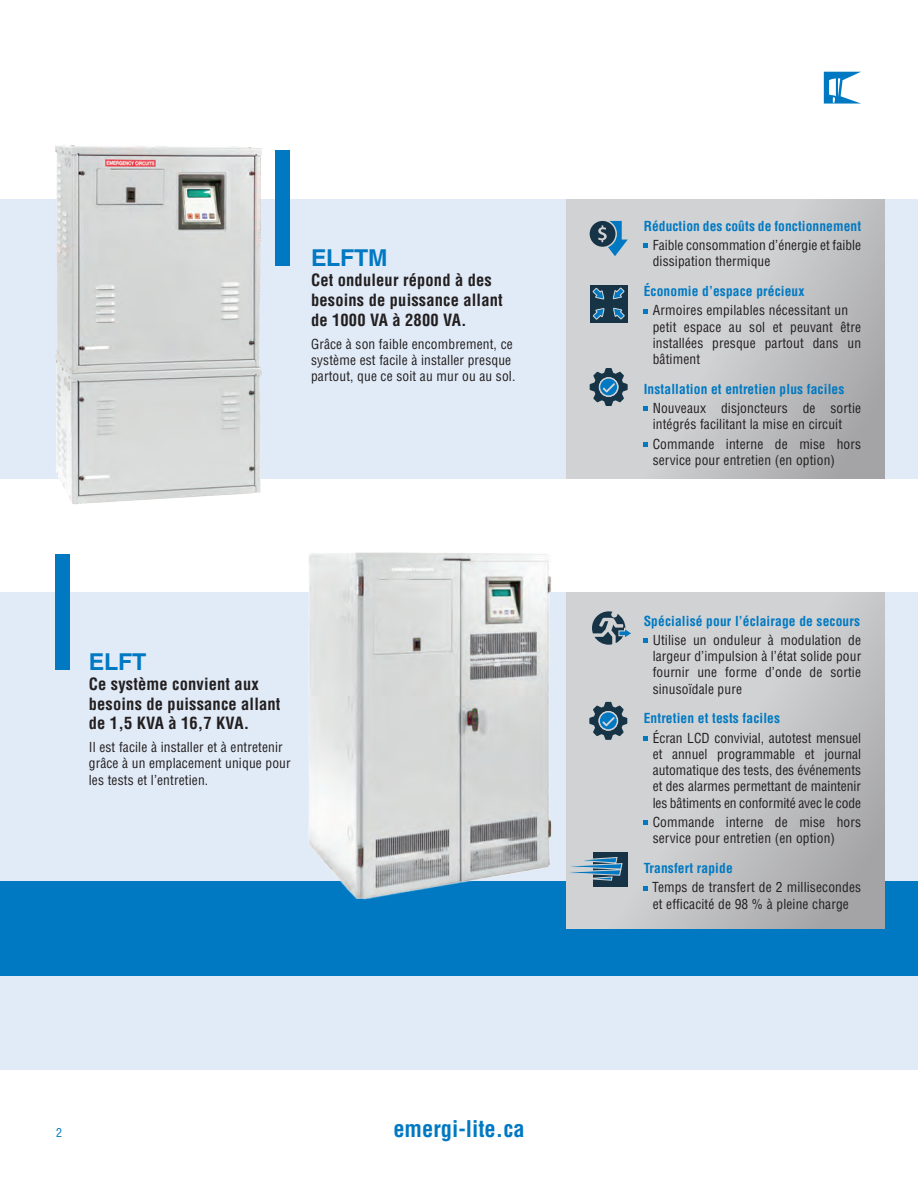
<style>
.page{position:relative;width:918px;height:1188px;background:#fff}
.page>*{position:absolute;margin:0;border:0;box-sizing:border-box;transform-origin:0 0}
.t1{font:700 23.25px "Helvetica LT Std";letter-spacing:-.01em;color:#0079c2}
.t2{font:700 condensed 22.5px "Helvetica LT Std";color:#0079c2}
.t3{font:700 condensed 16.5px/19.8px "Helvetica LT Std";letter-spacing:.01em;color:#231f20}
.t4{font:condensed 13.5px/16.2px "Helvetica LT Std";letter-spacing:.01em;color:#231f20}
.t5{font:700 condensed 13.5px "Helvetica LT Std";letter-spacing:.01em;color:#0079c2}
.t6{font:condensed 12px "Helvetica LT Std";color:#0079c2}
</style>
<div class="page">
<div style="left:0;top:592px;width:918px;height:289px;background:#e1ebf7"></div>
<div style="left:0;top:976px;width:918px;height:94px;background:#e1ebf7"></div>
<div style="left:0;top:881px;width:918px;height:95px;background:#0079c2"></div>
<div style="left:0;top:199px;width:918px;height:280px;background:#e1ebf7"></div>
<img style="left:55px;top:145px;width:206px;height:360px">
<div style="left:275px;top:151px;width:14px;height:115px;background:#0079c2"></div>
<svg style="left:566px;top:199px;width:319px;height:280px;background:#c5c6c8"></svg>
<div style="left:55px;top:554px;width:14px;height:115px;background:#0079c2"></div>
<img style="left:309px;top:552px;width:243px;height:348px">
<svg style="left:824px;top:72px;width:37px;height:32px"></svg>
<svg style="left:644px;top:244px;width:4px;height:4px"></svg>
<svg style="left:644px;top:309px;width:4px;height:4px"></svg>
<svg style="left:644px;top:407px;width:4px;height:4px"></svg>
<svg style="left:644px;top:442px;width:4px;height:5px"></svg>
<svg style="left:590px;top:221px;width:38px;height:35px"></svg>
<div style="left:590px;top:285px;width:38px;height:38px;background:#173446"></div>
<svg style="left:592px;top:287px;width:13px;height:13px"></svg>
<svg style="left:613px;top:307px;width:12px;height:13px"></svg>
<svg style="left:593px;top:308px;width:12px;height:12px"></svg>
<svg style="left:612px;top:287px;width:13px;height:13px"></svg>
<svg style="left:590px;top:368px;width:38px;height:38px"></svg>
<svg style="left:566px;top:592px;width:319px;height:336px;background:#c6c6c8"></svg>
<svg style="left:644px;top:639px;width:4px;height:4px"></svg>
<svg style="left:644px;top:736px;width:4px;height:5px"></svg>
<svg style="left:644px;top:821px;width:4px;height:4px"></svg>
<svg style="left:644px;top:886px;width:4px;height:4px"></svg>
<svg style="left:589px;top:702px;width:38px;height:38px"></svg>
<div style="left:593px;top:852px;width:35px;height:35px;background:#173446"></div>
<svg style="left:568px;top:856px;width:55px;height:25px"></svg>
<svg style="left:592px;top:611px;width:42px;height:34px"></svg>
<h1 class="t1" style="left:311px;top:244px;width:78px">ELFTM</h1>
<p class="t3" style="left:311px;top:270px;width:193px">Cet onduleur répond à des besoins de puissance allant de 1000 VA à 2800 VA.</p>
<p class="t4" style="left:311px;top:336px;width:206px">Grâce à son faible encombrement, ce système est facile à installer presque partout, que ce soit au mur ou au sol.</p>
<h1 class="t1" style="left:89px;top:648px;width:59px">ELFT</h1>
<p class="t3" style="left:89px;top:674px;width:193px">Ce système convient aux besoins de puissance allant de 1,5 KVA à 16,7 KVA.</p>
<p class="t4" style="left:89px;top:739px;width:203px">Il est facile à installer et à entretenir grâce à un emplacement unique pour les tests et l’entretien.</p>
<p class="t6" style="left:56px;top:1125px;width:7px">2</p>
<h2 class="t2" style="left:393px;top:1114px;width:133px">emergi-lite.ca</h2>
<p class="t5" style="left:644px;top:217px;width:219px">Réduction des coûts de fonctionnement</p>
<p class="t4" style="left:653px;top:237px;width:210px">Faible consommation d’énergie et faible dissipation thermique</p>
<p class="t5" style="left:644px;top:283px;width:162px">Économie d’espace précieux</p>
<p class="t4" style="left:653px;top:302px;width:210px">Armoires empilables nécessitant un petit espace au sol et peuvant être installées presque partout dans un bâtiment</p>
<p class="t5" style="left:644px;top:380px;width:202px">Installation et entretien plus faciles</p>
<p class="t4" style="left:653px;top:400px;width:210px">Nouveaux disjoncteurs de sortie intégrés facilitant la mise en circuit</p>
<p class="t4" style="left:653px;top:436px;width:210px">Commande interne de mise hors service pour entretien (en option)</p>
<p class="t5" style="left:644px;top:612px;width:218px">Spécialisé pour l’éclairage de secours</p>
<p class="t4" style="left:653px;top:632px;width:210px;text-align:justify">Utilise un onduleur à modulation de largeur d’impulsion à l’état solide pour fournir une forme d’onde de sortie sinusoïdale pure</p>
<p class="t5" style="left:644px;top:710px;width:138px">Entretien et tests faciles</p>
<p class="t4" style="left:653px;top:730px;width:210px;text-align:justify">Écran LCD convivial, autotest mensuel et annuel programmable et journal automatique des tests, des événements et des alarmes permettant de maintenir les bâtiments en conformité avec le code</p>
<p class="t4" style="left:653px;top:814px;width:210px">Commande interne de mise hors service pour entretien (en option)</p>
<p class="t5" style="left:644px;top:860px;width:91px">Transfert rapide</p>
<p class="t4" style="left:652px;top:879px;width:211px">Temps de transfert de 2 millisecondes et efficacité de 98 % à pleine charge</p>
</div>
